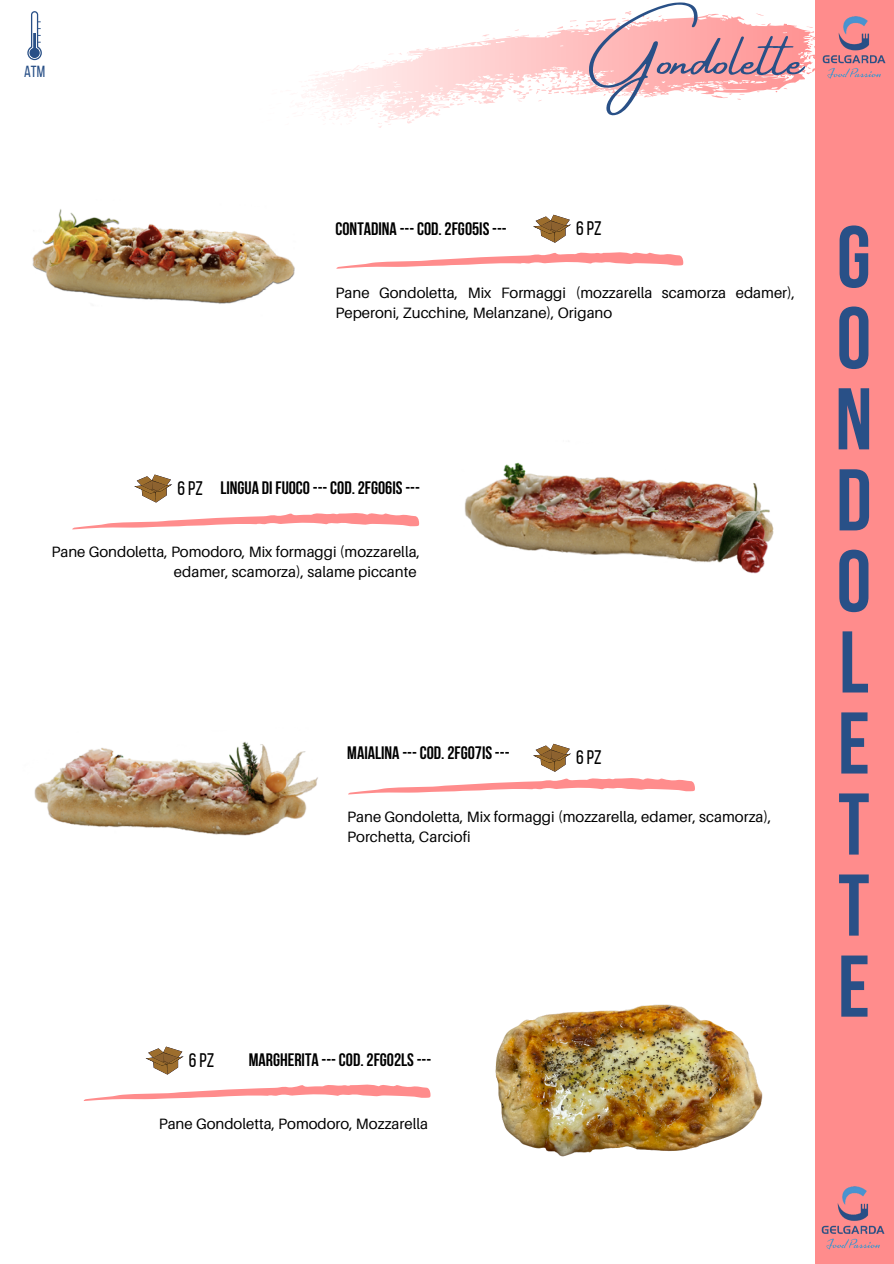
<style>
.page{position:relative;width:894px;height:1264px;background:#fff}
.page>*{position:absolute;margin:0;border:0;box-sizing:border-box;transform-origin:0 0}
.t1{font:700 87.3px/81px "Bebas Neue";color:#295087;text-align:justify}
.t2{font:54.75px "Amsterdam Four";color:#295087}
.t3{font:19.65px "Bebas Neue";letter-spacing:.075em;color:#000}
.t4{font:700 18px "Bebas Neue";color:#000}
.t5{font:16.05px "Bebas Neue";color:#295087}
.t6{font:15px/20.2px "Aileron";color:#000}
</style>
<div class="page">
<svg style="left:306px;top:11px;width:509px;height:117px"></svg>
<div style="left:815px;top:0;width:78px;height:1263px;background:#ff8c8c"></div>
<img style="left:822px;top:16px;width:64px;height:63px">
<img style="left:821px;top:1186px;width:64px;height:64px">
<svg style="left:27px;top:11px;width:15px;height:49px"></svg>
<svg style="left:533px;top:215px;width:38px;height:28px"></svg>
<svg style="left:134px;top:474px;width:38px;height:28px"></svg>
<img style="left:32px;top:209px;width:263px;height:95px">
<img style="left:464px;top:462px;width:310px;height:112px">
<img style="left:34px;top:742px;width:284px;height:94px">
<svg style="left:145px;top:1046px;width:39px;height:28px"></svg>
<img style="left:495px;top:1004px;width:268px;height:153px">
<svg style="left:336px;top:252px;width:347px;height:17px"></svg>
<svg style="left:72px;top:513px;width:347px;height:16px"></svg>
<svg style="left:348px;top:743px;width:346px;height:51px"></svg>
<svg style="left:84px;top:1084px;width:346px;height:17px"></svg>
<p class="t5" style="left:24px;top:64px;width:22px">ATM</p>
<h4 class="t2" style="left:589px;top:29px;width:215px">Gondolette</h4>
<h5 class="t4" style="left:335px;top:221px;width:173px">CONTADINA --- COD. 2FGO5IS ---</h5>
<h3 class="t3" style="left:576px;top:220px;width:27px">6PZ</h3>
<p class="t6" style="left:335px;top:282px;width:461px">Pane Gondoletta, Mix Formaggi (mozzarella scamorza edamer),<br>Peperoni, Zucchine, Melanzane), Origano</p>
<p class="t3" style="left:177px;top:480px;width:27px">6PZ</p>
<h1 class="t4" style="left:220px;top:480px;width:201px">LINGUA DI FUOCO--- COD.2FGO6IS---</h1>
<p class="t6" style="left:51px;top:541px;width:370px;text-align:right">Pane Gondoletta, Pomodoro, Mix formaggi (mozzarella, edamer, scamorza), salame piccante</p>
<p class="t4" style="left:347px;top:745px;width:164px">MAIALINA ---COD.2FGO7IS---</p>
<p class="t3" style="left:576px;top:749px;width:27px">6PZ</p>
<h2 class="t6" style="left:347px;top:806px;width:426px">Pane Gondoletta, Mix formaggi (mozzarella, edamer, scamorza),<br>Porchetta, Carciofi</h2>
<h4 class="t3" style="left:189px;top:1051px;width:27px">6PZ</h4>
<h3 class="t4" style="left:248px;top:1052px;width:184px">MARGHERITA ---COD.2FGO2LS ---</h3>
<p class="t6" style="left:159px;top:1113px;width:271px">Pane Gondoletta, Pomodoro, Mozzarella</p>
<p class="t1" style="left:835px;top:225px;width:39px">G O N D O L E T T E</p>
</div>
